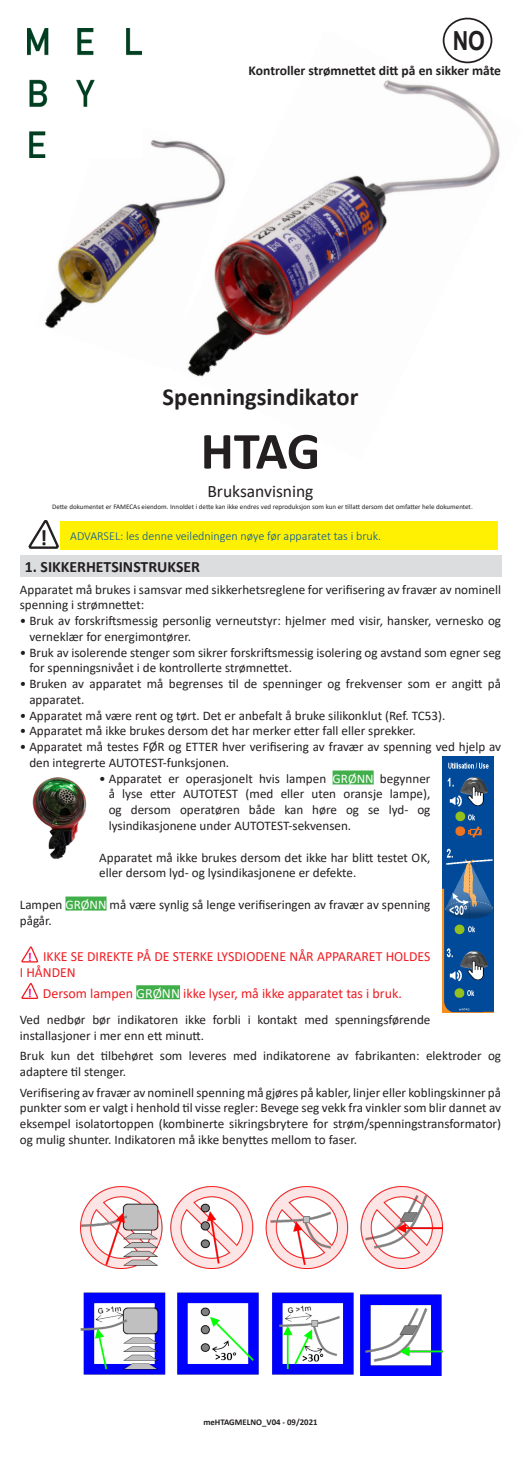
<style>
.page{position:relative;width:521px;height:1474px;background:#fff}
.page>*{position:absolute;margin:0;border:0;box-sizing:border-box;transform-origin:0 0}
.t1{font:700 52.5px "Calibri";color:#231f20}
.t2{font:700 26.25px "Arial Narrow";color:#231f20}
.t3{font:700 24.5px "Calibri";color:#231f20}
.t4{font:700 22.05px "Calibri";color:#231f20}
.t5{font:17.5px "Calibri";color:#231f20}
.t6{font:700 15.75px "Calibri";color:#231f20}
.t7{font:14px/15.8px "Calibri";color:#ee1d23}
.t8{font:700 13.65px "Calibri";color:#231f20}
.t9{font:13.12px/15.8px "Calibri";color:#231f20}
.t10{font:300 12.25px "Calibri";color:#0155a5}
.t11{font:700 12.25px "Calibri";color:#ed028c}
.t12{font:700 8.75px "Calibri";color:#231f20}
.t13{font:7px "Calibri";color:#231f20}
.s1{color:#fff}
</style>
<div class="page">
<img style="left:187px;top:30px;width:313px;height:347px">
<svg style="left:29px;top:520px;width:32px;height:30px"></svg>
<div style="left:60px;top:521px;width:437px;height:28px;background:#fff101"></div>
<div style="left:20px;top:556px;width:481px;height:21px;background:#dcdddf"></div>
<div style="left:333px;top:770px;width:41px;height:14px;background:#40ae49"></div>
<div style="left:65px;top:896px;width:42px;height:14px;background:#40ae49"></div>
<div style="left:136px;top:985px;width:44px;height:14px;background:#40ae49"></div>
<svg style="left:21px;top:946px;width:18px;height:17px"></svg>
<svg style="left:21px;top:983px;width:18px;height:16px"></svg>
<img style="left:32px;top:777px;width:55px;height:82px">
<img style="left:81px;top:1186px;width:362px;height:189px">
<img style="left:443px;top:756px;width:50px;height:256px">
<img style="left:35px;top:114px;width:201px;height:255px">
<div style="left:443px;top:18px;width:49px;height:45px;border:2px solid #231f20;border-radius:50%"></div>
<img style="left:27px;top:29px;width:115px;height:128px">
<p class="t2" style="left:453px;top:21px;width:34px">NO</p>
<p class="t8" style="left:249px;top:61px;width:254px">Kontroller strømnettet ditt på en sikker måte</p>
<p class="t3" style="left:163px;top:380px;width:197px">Spenningsindikator</p>
<p class="t1" style="left:201px;top:414px;width:121px">HTAG</p>
<p class="t5" style="left:207px;top:479px;width:108px">Bruksanvisning</p>
<p class="t13" style="left:52px;top:502px;width:422px">Dette dokumentet er FAMECAs eiendom. Innoldet i dette kan ikke endres ved reproduksjon som kun er tillatt dersom det omfatter hele dokumentet.</p>
<p class="t4" style="left:40px;top:522px;width:9px">!</p>
<p class="t10" style="left:70px;top:528px;width:312px">ADVARSEL: les denne veiledningen nøye før apparatet tas i bruk.</p>
<p class="t6" style="left:25px;top:556px;width:177px">1. SIKKERHETSINSTRUKSER</p>
<p class="t9" style="left:20px;top:581px;width:483px">Apparatet må brukes i samsvar med sikkerhetsreglene for verifisering av fravær av nominell spenning i strømnettet:</p>
<p class="t9" style="left:29px;top:612px;width:473px;text-indent:-10px">• Bruk av forskriftsmessig personlig verneutstyr: hjelmer med visir, hansker, vernesko og verneklær for energimontører.</p>
<p class="t9" style="left:29px;top:644px;width:473px;text-indent:-10px">• Bruk av isolerende stenger som sikrer forskriftsmessig isolering og avstand som egner seg for spenningsnivået i de kontrollerte strømnettet.</p>
<p class="t9" style="left:29px;top:675px;width:473px;text-indent:-10px">• Bruken av apparatet må begrenses til de spenninger og frekvenser som er angitt på apparatet.</p>
<p class="t9" style="left:20px;top:707px;width:427px">• Apparatet må være rent og tørt. Det er anbefalt å bruke silikonklut (Ref. TC53).</p>
<p class="t9" style="left:20px;top:723px;width:397px">• Apparatet må ikke brukes dersom det har merker etter fall eller sprekker.</p>
<p class="t9" style="left:29px;top:738px;width:473px;text-indent:-10px">• Apparatet må testes FØR og ETTER hver verifisering av fravær av spenning ved hjelp av den integrerte AUTOTEST-funksjonen.</p>
<p class="t9" style="left:109px;top:770px;width:323px;text-align:justify;text-indent:-10px">• Apparatet er operasjonelt hvis lampen <span class="s1">GRØNN</span> begynner å lyse etter AUTOTEST (med eller uten oransje lampe), og dersom operatøren både kan høre og se lyd- og lysindikasjonene under AUTOTEST-sekvensen.</p>
<p class="t9" style="left:99px;top:849px;width:333px">Apparatet må ikke brukes dersom det ikke har blitt testet OK, eller dersom lyd- og lysindikasjonene er defekte.</p>
<p class="t9" style="left:20px;top:896px;width:412px">Lampen <span class="s1">GRØNN</span> må være synlig så lenge verifiseringen av fravær av spenning pågår.</p>
<p class="t11" style="left:28px;top:947px;width:5px">!</p>
<p class="t7" style="left:20px;top:948px;width:412px;text-indent:23px">IKKE SE DIREKTE PÅ DE STERKE LYSDIODENE NÅR APPARARET HOLDES<br>I HÅNDEN</p>
<p class="t11" style="left:28px;top:984px;width:5px">!</p>
<p class="t7" style="left:43px;top:984px;width:361px">Dersom lampen <span class="s1">GRØNN</span> ikke lyser, må ikke apparatet tas i bruk.</p>
<p class="t9" style="left:20px;top:1011px;width:412px">Ved nedbør bør indikatoren ikke forbli i kontakt med spenningsførende installasjoner i mer enn ett minutt.</p>
<p class="t9" style="left:20px;top:1047px;width:483px">Bruk kun det tilbehøret som leveres med indikatorene av fabrikanten: elektroder og adaptere til stenger.</p>
<p class="t9" style="left:20px;top:1084px;width:483px;text-align:justify">Verifisering av fravær av nominell spenning må gjøres på kabler, linjer eller koblingskinner på punkter som er valgt i henhold til visse regler: Bevege seg vekk fra vinkler som blir dannet av eksempel isolatortoppen (kombinerte sikringsbrytere for strøm/spenningstransformator) og mulig shunter. Indikatoren må ikke benyttes mellom to faser.</p>
<p class="t12" style="left:203px;top:1416px;width:116px">meHTAGMELNO_V04 - 09/2021</p>
</div>
